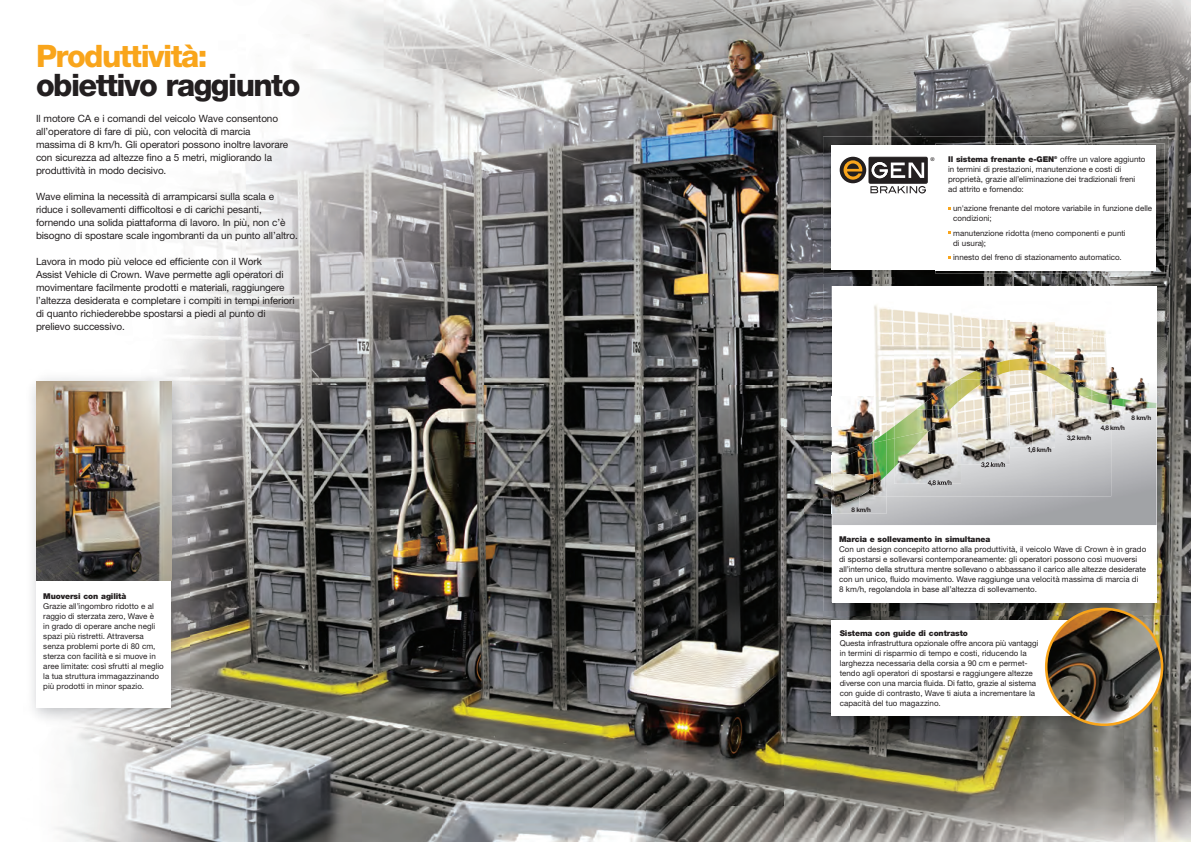
<style>
.page{position:relative;width:1191px;height:842px;background:#fff}
.page>*{position:absolute;margin:0;border:0;box-sizing:border-box;transform-origin:0 0}
.t1{font:800 31px "Helvetica Neue LT Std";letter-spacing:-.05em;color:#231f20}
.t2{font:800 31px "Helvetica Neue LT Std";letter-spacing:-.05em;color:#f9a51b}
.t3{font:10px/13px "Helvetica Neue LT Std";letter-spacing:-.01em;color:#231f20}
.t4{font:8px/10px "Helvetica Neue LT Std";color:#231f20}
.t5{font:900 8px "Helvetica Neue LT Std";letter-spacing:-.01em;color:#231f20}
.t6{font:700 6.4px "Helvetica Neue LT Std";letter-spacing:-.05em;color:#231f20}
.t7{font:500 5.2px "Helvetica Neue LT Std";color:#231f20}
.s1{font-weight:900}
</style>
<div class="page">
<img style="left:304px;top:0;width:512px;height:70px">
<img style="left:816px;top:0;width:375px;height:140px">
<img style="left:309px;top:70px;width:473px;height:245px">
<img style="left:782px;top:70px;width:35px;height:772px">
<img style="left:816px;top:140px;width:7px;height:257px">
<img style="left:1157px;top:140px;width:34px;height:702px">
<img style="left:172px;top:315px;width:611px;height:71px">
<img style="left:190px;top:386px;width:456px;height:245px">
<img style="left:646px;top:386px;width:137px;height:456px">
<img style="left:816px;top:514px;width:34px;height:328px">
<img style="left:1123px;top:615px;width:34px;height:227px">
<img style="left:170px;top:631px;width:477px;height:211px">
<img style="left:56px;top:726px;width:114px;height:116px">
<img style="left:850px;top:729px;width:273px;height:113px">
<img style="left:823px;top:277px;width:346px;height:34px">
<img style="left:823px;top:311px;width:8px;height:86px">
<img style="left:1135px;top:311px;width:34px;height:304px">
<img style="left:823px;top:514px;width:34px;height:97px">
<img style="left:857px;top:603px;width:278px;height:8px">
<div style="left:831px;top:286px;width:325px;height:316px;background:#fff"></div>
<img style="left:832px;top:391px;width:324px;height:134px">
<img style="left:172px;top:35px;width:137px;height:305px">
<img style="left:32px;top:370px;width:158px;height:356px">
<div style="left:36px;top:382px;width:135px;height:325px;background:#fff"></div>
<img style="left:36px;top:382px;width:135px;height:198px">
<img style="left:823px;top:611px;width:319px;height:118px">
<div style="left:831px;top:620px;width:298px;height:96px;background:#fff"></div>
<img style="left:823px;top:137px;width:345px;height:140px">
<img style="left:823px;top:277px;width:345px;height:6px">
<div style="left:831px;top:145px;width:324px;height:125px;background:#fff"></div>
<img style="left:873px;top:305px;width:21px;height:92px">
<img style="left:961px;top:316px;width:145px;height:18px">
<img style="left:1092px;top:334px;width:19px;height:43px">
<img style="left:886px;top:431px;width:225px;height:65px">
<img style="left:927px;top:484px;width:24px;height:2px">
<img style="left:981px;top:464px;width:24px;height:4px">
<img style="left:1028px;top:448px;width:23px;height:5px">
<svg style="left:1149px;top:402px;width:7px;height:6px"></svg>
<img style="left:886px;top:360px;width:8px;height:78px">
<img style="left:886px;top:438px;width:8px;height:37px">
<img style="left:1138px;top:378px;width:6px;height:5px">
<img style="left:1124px;top:383px;width:25px;height:31px">
<img style="left:1124px;top:399px;width:25px;height:9px">
<img style="left:1111px;top:367px;width:7px;height:10px">
<img style="left:804px;top:397px;width:27px;height:117px">
<img style="left:831px;top:397px;width:42px;height:58px">
<img style="left:831px;top:472px;width:1px;height:42px">
<img style="left:832px;top:506px;width:27px;height:8px">
<img style="left:859px;top:496px;width:27px;height:18px">
<img style="left:873px;top:397px;width:13px;height:78px">
<img style="left:873px;top:475px;width:13px;height:21px">
<img style="left:832px;top:443px;width:41px;height:63px">
<svg style="left:859px;top:432px;width:27px;height:18px"></svg>
<img style="left:1055px;top:331px;width:37px;height:30px">
<img style="left:1055px;top:361px;width:18px;height:5px">
<img style="left:1073px;top:361px;width:18px;height:17px">
<img style="left:1055px;top:392px;width:18px;height:7px">
<img style="left:1055px;top:399px;width:18px;height:35px">
<img style="left:1073px;top:378px;width:19px;height:56px">
<img style="left:1055px;top:366px;width:18px;height:26px">
<img style="left:1091px;top:338px;width:1px;height:39px">
<img style="left:1084px;top:377px;width:40px;height:54px">
<img style="left:961px;top:321px;width:48px;height:29px">
<img style="left:961px;top:350px;width:24px;height:17px">
<img style="left:985px;top:350px;width:24px;height:10px">
<img style="left:985px;top:380px;width:24px;height:33px">
<img style="left:957px;top:399px;width:28px;height:25px">
<img style="left:961px;top:419px;width:24px;height:45px">
<img style="left:985px;top:413px;width:24px;height:51px">
<img style="left:981px;top:462px;width:24px;height:2px">
<img style="left:961px;top:367px;width:24px;height:32px">
<img style="left:985px;top:360px;width:24px;height:20px">
<img style="left:894px;top:309px;width:67px;height:24px">
<img style="left:894px;top:333px;width:63px;height:62px">
<img style="left:894px;top:395px;width:22px;height:14px">
<img style="left:950px;top:409px;width:7px;height:16px">
<img style="left:929px;top:425px;width:28px;height:29px">
<img style="left:894px;top:454px;width:67px;height:30px">
<img style="left:927px;top:480px;width:24px;height:4px">
<svg style="left:916px;top:395px;width:10px;height:14px"></svg>
<img style="left:926px;top:380px;width:31px;height:29px">
<img style="left:894px;top:409px;width:32px;height:22px">
<img style="left:926px;top:409px;width:24px;height:22px">
<img style="left:894px;top:431px;width:35px;height:36px">
<img style="left:957px;top:321px;width:4px;height:57px">
<img style="left:957px;top:424px;width:4px;height:40px">
<img style="left:957px;top:378px;width:4px;height:24px">
<img style="left:1009px;top:323px;width:46px;height:21px">
<img style="left:1009px;top:344px;width:23px;height:26px">
<img style="left:1032px;top:344px;width:23px;height:15px">
<img style="left:1009px;top:370px;width:46px;height:22px">
<img style="left:1009px;top:392px;width:23px;height:16px">
<img style="left:1032px;top:392px;width:23px;height:11px">
<img style="left:1009px;top:408px;width:23px;height:39px">
<img style="left:1032px;top:403px;width:23px;height:44px">
<svg style="left:1028px;top:447px;width:23px;height:1px"></svg>
<img style="left:1032px;top:359px;width:23px;height:21px">
<img style="left:1046px;top:609px;width:116px;height:116px;border-radius:58px">
<div style="left:1045px;top:608px;width:118px;height:118px;border:3px solid #f9a51b;border-radius:50%"></div>
<img style="left:935px;top:143px;width:229px;height:131px">
<img style="left:935px;top:145px;width:220px;height:125px">
<svg style="left:839px;top:157px;width:27px;height:26px"></svg>
<svg style="left:843px;top:160px;width:19px;height:20px"></svg>
<div style="left:869px;top:157px;width:58px;height:26px;background:#231f20"></div>
<div style="left:869px;top:157px;width:58px;height:26px;border:1px solid #231f20"></div>
<svg style="left:870px;top:161px;width:54px;height:18px"></svg>
<svg style="left:870px;top:186px;width:56px;height:8px"></svg>
<h1 class="t2" style="left:36px;top:38px;width:173px">Produttività:</h1>
<h1 class="t1" style="left:36px;top:67px;width:266px">obiettivo raggiunto</h1>
<p class="t3" style="left:36px;top:112px;width:254px">Il motore CA e i comandi del veicolo Wave consentono all’operatore di fare di più, con velocità di marcia massima di 8 km/h. Gli operatori possono inoltre lavorare con sicurezza ad altezze fino a 5 metri, migliorando la produttività in modo decisivo.</p>
<p class="t3" style="left:36px;top:190px;width:263px">Wave elimina la necessità di arrampicarsi sulla scala e riduce i sollevamenti difficoltosi e di carichi pesanti, fornendo una solida piattaforma di lavoro. In più, non c’è bisogno di spostare scale ingombranti da un punto all’altro.</p>
<p class="t3" style="left:36px;top:255px;width:260px">Lavora in modo più veloce ed efficiente con il Work<br>Assist Vehicle di Crown. Wave permette agli operatori di movimentare facilmente prodotti e materiali, raggiungere l’altezza desiderata e completare i compiti in tempi inferiori di quanto richiederebbe spostarsi a piedi al punto di prelievo successivo.</p>
<p class="t5" style="left:43px;top:591px;width:85px">Muoversi con agilità</p>
<p class="t4" style="left:43px;top:601px;width:122px">Grazie all’ingombro ridotto e al raggio di sterzata zero, Wave è<br>in grado di operare anche negli spazi più ristretti. Attraversa senza problemi porte di 80 cm, sterza con facilità e si muove in aree limitate: così sfrutti al meglio la tua struttura immagazzinando più prodotti in minor spazio.</p>
<p class="t7" style="left:930px;top:156px;width:6px">®</p>
<p class="t4" style="left:948px;top:154px;width:199px"><span class="s1">Il sistema frenante e-GEN</span><sup>®</sup> offre un valore aggiunto in termini di prestazioni, manutenzione e costi di proprietà, grazie all’eliminazione dei tradizionali freni ad attrito e fornendo:</p>
<p class="t4" style="left:953px;top:203px;width:200px">un'azione frenante del motore variabile in funzione delle condizioni;</p>
<p class="t4" style="left:953px;top:228px;width:174px">manutenzione ridotta (meno componenti e punti di usura);</p>
<p class="t4" style="left:953px;top:252px;width:170px">innesto del freno di stazionamento automatico.</p>
<p class="t6" style="left:981px;top:460px;width:26px">3,2 km/h</p>
<p class="t6" style="left:1027px;top:445px;width:26px">1,6 km/h</p>
<p class="t6" style="left:1067px;top:434px;width:26px">3,2 km/h</p>
<p class="t6" style="left:1131px;top:414px;width:21px">8 km/h</p>
<p class="t6" style="left:1100px;top:423px;width:26px">4,8 km/h</p>
<p class="t6" style="left:851px;top:506px;width:21px">8 km/h</p>
<p class="t6" style="left:927px;top:479px;width:26px">4,8 km/h</p>
<p class="t5" style="left:839px;top:534px;width:153px">Marcia e sollevamento in simultanea</p>
<p class="t4" style="left:839px;top:544px;width:309px">Con un design concepito attorno alla produttività, il veicolo Wave di Crown è in grado di spostarsi e sollevarsi contemporaneamente: gli operatori possono così muoversi all’interno della struttura mentre sollevano o abbassano il carico alle altezze desiderate con un unico, fluido movimento. Wave raggiunge una velocità massima di marcia di<br>8 km/h, regolandola in base all’altezza di sollevamento.</p>
<p class="t5" style="left:839px;top:628px;width:130px">Sistema con guide di contrasto</p>
<p class="t4" style="left:839px;top:638px;width:200px">Questa infrastruttura opzionale offre ancora più vantaggi in termini di risparmio di tempo e costi, riducendo la larghezza necessaria della corsia a 90 cm e permet&shy;tendo agli operatori di spostarsi e raggiungere altezze diverse con una marcia fluida. Di fatto, grazie al sistema con guide di contrasto, Wave ti aiuta a incrementare la capacità del tuo magazzino.</p>
</div>
